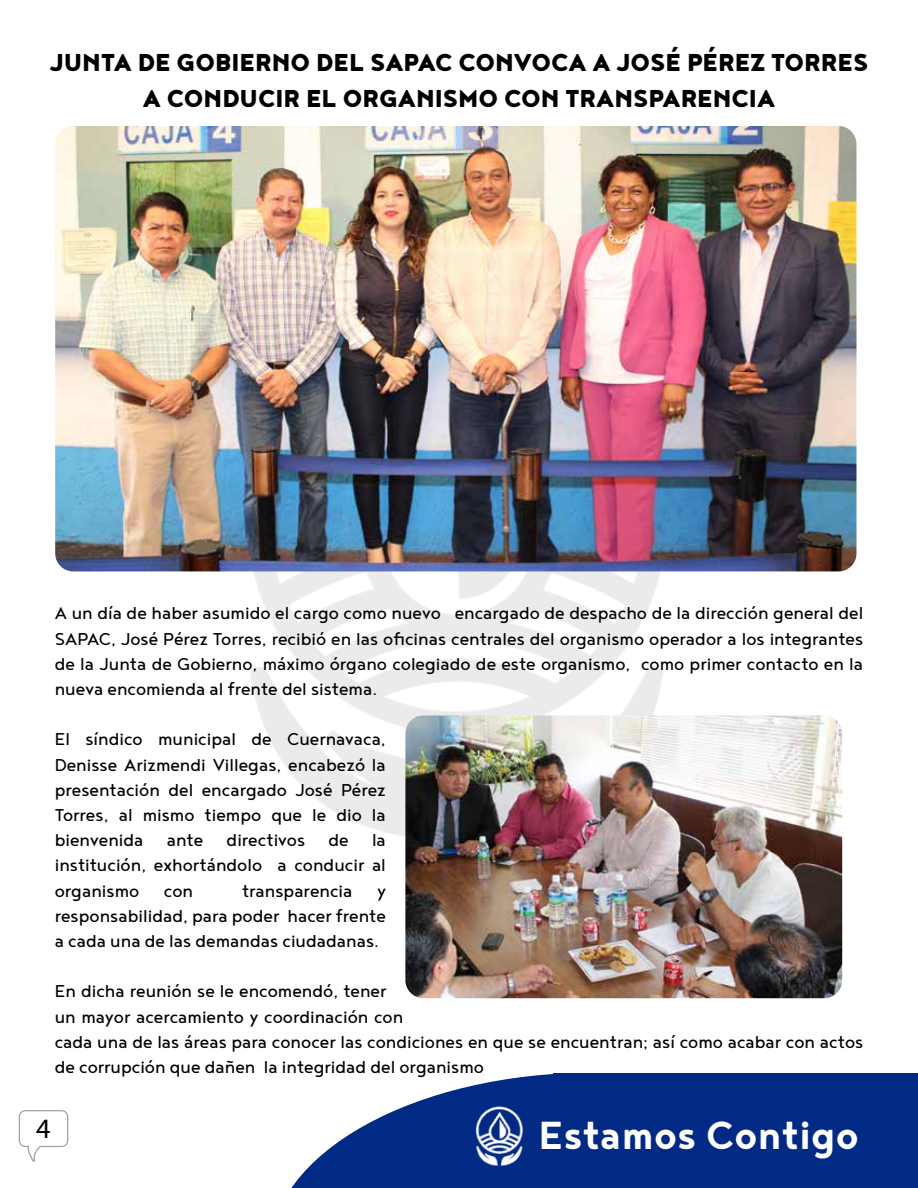
<style>
.page{position:relative;width:918px;height:1188px;background:#fff}
.page>*{position:absolute;margin:0;border:0;box-sizing:border-box;transform-origin:0 0}
.t1{font:700 48px "Noyh";color:#fff}
.t2{font:900 30px/36px "Noyh";color:#000;text-align:center}
.t3{font:28.05px "Myriad Pro";color:#000}
.t4{font:21px/25.2px "Noyh";color:#000;text-align:justify}
</style>
<div class="page">
<svg style="left:19px;top:1110px;width:49px;height:52px"></svg>
<svg style="left:291px;top:1073px;width:263px;height:115px;fill:#002a83"></svg>
<div style="left:554px;top:1073px;width:364px;height:115px;background:#002a83"></div>
<img style="left:459px;top:1098px;width:82px;height:81px">
<img style="left:55px;top:126px;width:801px;height:445px">
<img style="left:405px;top:715px;width:437px;height:283px">
<h2 class="t2" style="left:50px;top:43px;width:820px">JUNTA DE GOBIERNO DEL SAPAC CONVOCA A JOSÉ PÉREZ TORRES<br>A CONDUCIR EL ORGANISMO CON TRANSPARENCIA</h2>
<p class="t4" style="left:55px;top:600px;width:810px">A un día de haber asumido el cargo como nuevo encargado de despacho de la dirección general del SAPAC, José Pérez Torres, recibió en las oficinas centrales del organismo operador a los integrantes de la Junta de Gobierno, máximo órgano colegiado de este organismo, como primer contacto en la nueva encomienda al frente del sistema.</p>
<p class="t4" style="left:55px;top:726px;width:333px">El síndico municipal de Cuernavaca, Denisse Arizmendi Villegas, encabezó la presentación del encargado José Pérez Torres, al mismo tiempo que le dio la bienvenida ante directivos de la institución, exhortándolo a conducir al organismo con</p>
<p class="t4" style="left:55px;top:877px;width:333px;text-indent:187px">transparencia y responsabilidad, para poder hacer frente a cada una de las demandas ciudadanas.</p>
<p class="t4" style="left:55px;top:978px;width:810px;text-align:left">En dicha reunión se le encomendó, tener<br>un mayor acercamiento y coordinación con<br>cada una de las áreas para conocer las condiciones en que se encuentran; así como acabar con actos de corrupción que dañen la integridad del organismo</p>
<h3 class="t3" style="left:36px;top:1111px;width:16px">4</h3>
<h1 class="t1" style="left:538px;top:1108px;width:322px">Estamos Contigo</h1>
</div>
